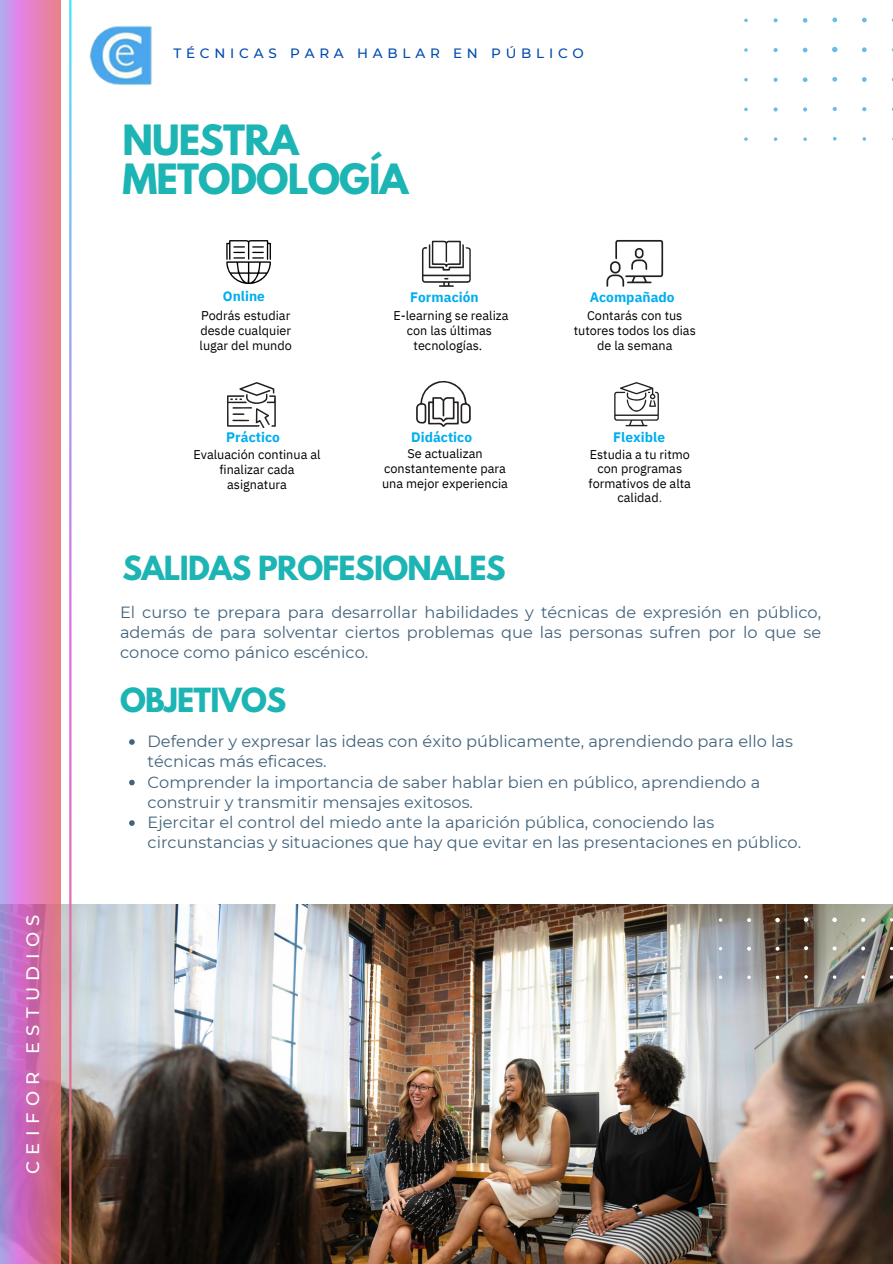
<style>
.page{position:relative;width:893px;height:1264px;background:#fff}
.page>*{position:absolute;margin:0;border:0;box-sizing:border-box;transform-origin:0 0}
.t1{font:700 37.05px/39.3px "League Spartan";letter-spacing:-.025em;color:#1db4b4}
.t2{font:700 29.55px "League Spartan";letter-spacing:-.025em;color:#1db4b4}
.t3{font:500 18px "Montserrat";letter-spacing:.355em;color:#fff}
.t4{font:16.2px/20.2px "Montserrat";color:#42637b}
.t5{font:700 13.65px "IBM Plex Sans";letter-spacing:.005em;color:#00aeef}
.t6{font:500 13.5px "Montserrat";letter-spacing:.355em;color:#004aad}
.t7{font:12.6px/15px "IBM Plex Sans";color:#000;text-align:center}
.s1{color:#2a417c}
</style>
<div class="page">
<img style="left:61px;top:904px;width:831px;height:359px">
<img style="left:718px;top:904px;width:174px;height:74px">
<svg style="left:744px;top:17px;width:148px;height:124px"></svg>
<hr style="left:69px;top:0;width:2px;height:1263px;background:#fff">
<svg style="left:0;top:0;width:61px;height:1263px;background:#d681bf"></svg>
<img style="left:89px;top:25px;width:63px;height:61px">
<svg style="left:129px;top:739px;width:6px;height:5px"></svg>
<svg style="left:129px;top:779px;width:6px;height:6px"></svg>
<svg style="left:129px;top:820px;width:6px;height:5px"></svg>
<svg style="left:226px;top:240px;width:45px;height:44px"></svg>
<svg style="left:227px;top:382px;width:49px;height:46px"></svg>
<svg style="left:416px;top:380px;width:54px;height:47px"></svg>
<svg style="left:422px;top:241px;width:48px;height:46px"></svg>
<svg style="left:606px;top:240px;width:57px;height:47px"></svg>
<svg style="left:614px;top:382px;width:44px;height:44px"></svg>
<p class="t3" style="left:22px;top:1174px;width:261px;rotate:-90deg">CEIFOR ESTUDIOS</p>
<p class="t6" style="left:173px;top:45px;width:412px">TÉCNICAS PARA HABLAR EN PÚBLICO</p>
<p class="t1" style="left:122px;top:125px;width:288px">NUESTRA<br>METODOLOGÍA</p>
<p class="t5" style="left:223px;top:287px;width:44px">Online</p>
<h6 class="t5" style="left:410px;top:288px;width:70px">Formación</h6>
<p class="t5" style="left:589px;top:288px;width:86px">Acompañado</p>
<p class="t7" style="left:199px;top:307px;width:94px;text-align:justify">Podrás estudiar desde cualquier lugar del mundo</p>
<p class="t7" style="left:393px;top:307px;width:117px">E-learning se realiza con las últimas tecnologías.</p>
<p class="t7" style="left:573px;top:307px;width:124px">Contarás con tus tutores todos los dias de la semana</p>
<h6 class="t5" style="left:226px;top:428px;width:55px">Práctico</h6>
<h6 class="t5" style="left:411px;top:428px;width:62px">Didáctico</h6>
<p class="t5" style="left:613px;top:428px;width:53px">Flexible</p>
<p class="t7" style="left:193px;top:446px;width:129px">Evaluación continua al finalizar cada asignatura</p>
<p class="t7" style="left:382px;top:445px;width:127px">Se actualizan constantemente para una mejor experiencia</p>
<p class="t7" style="left:588px;top:447px;width:104px;line-height:14.2px">Estudia a tu ritmo con programas formativos de alta calidad<span class="s1">.</span></p>
<p class="t2" style="left:122px;top:553px;width:385px">SALIDAS PROFESIONALES</p>
<h6 class="t4" style="left:120px;top:601px;width:702px;text-align:justify">El curso te prepara para desarrollar habilidades y técnicas de expresión en pú blico, además de para solventar ciertos problemas que las personas sufren por lo que se conoce como pá nico escénico.</h6>
<h5 class="t2" style="left:120px;top:685px;width:168px">OBJETIVOS</h5>
<h6 class="t4" style="left:148px;top:731px;width:647px">Defender y expresar las ideas con éxito pú blicamente, aprendiendo para ello las técnicas más eficaces.</h6>
<h6 class="t4" style="left:148px;top:771px;width:614px">Comprender la importancia de saber hablar bien en pú blico, aprendiendo a construir y transmitir mensajes exitosos.</h6>
<p class="t4" style="left:148px;top:812px;width:655px">Ejercitar el control del miedo ante la aparición pú blica, conociendo las circunstancias y situaciones que hay que evitar en las presentaciones en pú blico.</p>
</div>
